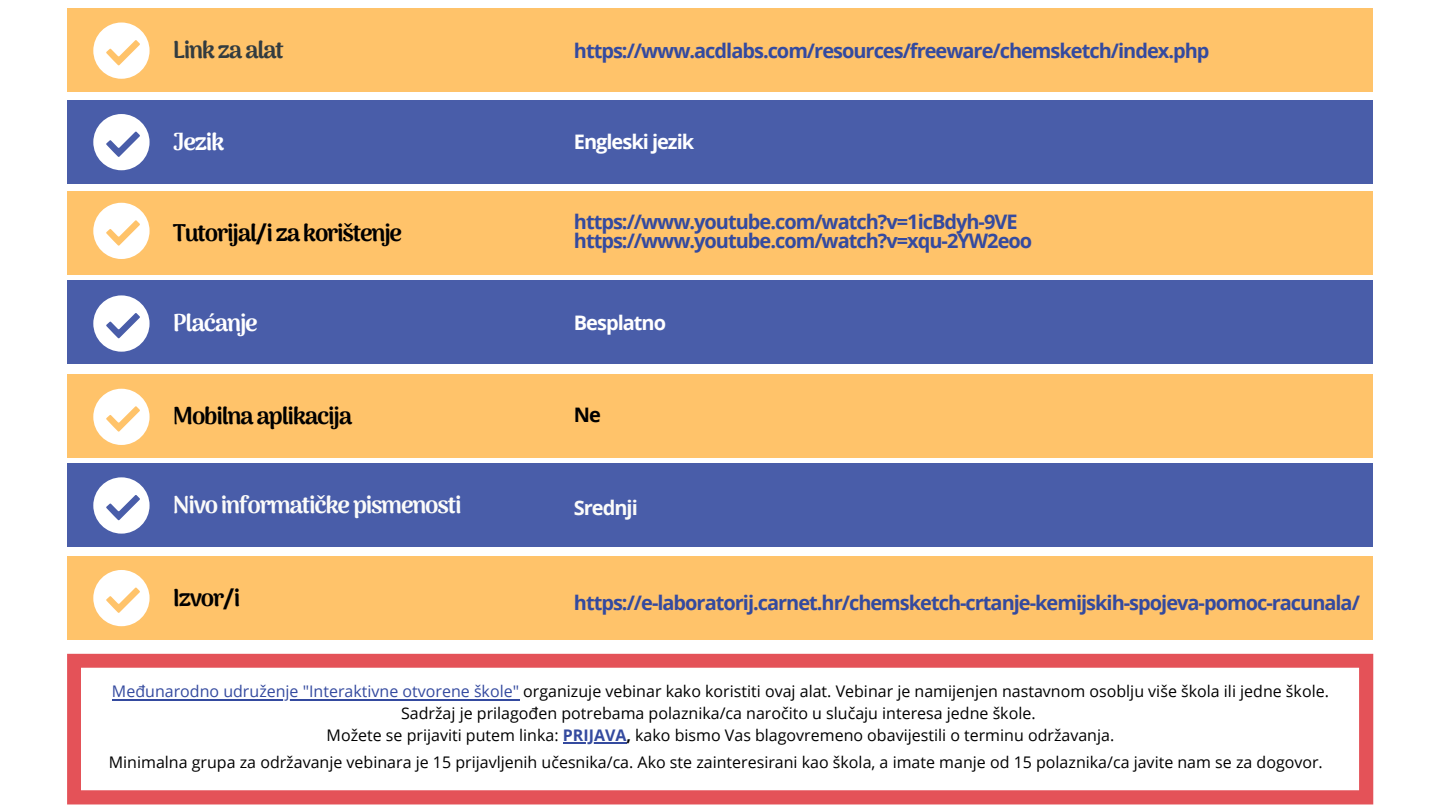
<style>
.page{position:relative;width:1440px;height:810px;background:#fff}
.page>*{position:absolute;margin:0;border:0;box-sizing:border-box;transform-origin:0 0}
.t1{font:900 24px "Arima Madurai";letter-spacing:-.05em;color:#000}
.t2{font:900 24px "Arima Madurai";letter-spacing:-.05em;color:#fbfbf9}
.t3{font:900 24px "Arima Madurai";letter-spacing:-.05em;color:#fff}
.t4{font:900 24px "Arima Madurai";letter-spacing:-.05em;color:#333c40}
.t5{font:700 20px/19.5px "Open Sans";letter-spacing:-.05em;color:#344a9f}
.t6{font:700 20px "Open Sans";letter-spacing:-.05em;color:#fff}
.t7{font:700 20px "Open Sans";letter-spacing:-.05em;color:#fbfbf9}
.t8{font:700 20px "Open Sans";color:#000}
.t9{font:16px/21.8px "Open Sans";color:#000;text-align:center}
.s1{color:#344a9f}
.s2{font-weight:700;color:#344a9f}
.s3{font-weight:700}
</style>
<div class="page">
<div style="left:67px;top:9px;width:1306px;height:83px;background:#ffc36a"></div>
<svg style="left:93px;top:23px;width:57px;height:56px"></svg>
<div style="left:67px;top:100px;width:1306px;height:84px;background:#495da9"></div>
<div style="left:67px;top:191px;width:1306px;height:83px;background:#ffc36a"></div>
<div style="left:67px;top:281px;width:1306px;height:83px;background:#495da9"></div>
<svg style="left:93px;top:114px;width:57px;height:56px"></svg>
<svg style="left:93px;top:203px;width:57px;height:56px"></svg>
<svg style="left:93px;top:295px;width:57px;height:57px"></svg>
<div style="left:67px;top:374px;width:1306px;height:83px;background:#ffc36a"></div>
<div style="left:67px;top:464px;width:1306px;height:83px;background:#495da9"></div>
<svg style="left:93px;top:389px;width:57px;height:56px"></svg>
<svg style="left:93px;top:477px;width:57px;height:57px"></svg>
<div style="left:67px;top:556px;width:1306px;height:84px;background:#ffc36a"></div>
<svg style="left:93px;top:570px;width:57px;height:56px"></svg>
<svg style="left:67px;top:654px;width:1306px;height:150px"></svg>
<hr style="left:112px;top:699px;width:407px;height:1px;background:#344a9f">
<hr style="left:563px;top:742px;width:63px;height:2px;background:#344a9f">
<h1 class="t4" style="left:173px;top:36px;width:113px">Link za alat</h1>
<p class="t5" style="left:574px;top:41px;width:637px">https://www.acdlabs.com/resources/freeware/chemsketch/index.php</p>
<h1 class="t3" style="left:173px;top:128px;width:53px">Jezik</h1>
<p class="t6" style="left:574px;top:127px;width:122px">Engleski jezik</p>
<h1 class="t1" style="left:173px;top:218px;width:231px">Tutorijal/i za korištenje</h1>
<p class="t5" style="left:574px;top:211px;width:460px">https://www.youtube.com/watch?v=1icBdyh-9VE https://www.youtube.com/watch?v=xqu-2YW2eoo</p>
<h1 class="t3" style="left:173px;top:309px;width:87px">Plaćanje</h1>
<p class="t6" style="left:574px;top:309px;width:94px">Besplatno</p>
<h1 class="t1" style="left:173px;top:401px;width:181px">Mobilna aplikacija</h1>
<p class="t8" style="left:574px;top:401px;width:29px">Ne</p>
<h1 class="t2" style="left:173px;top:491px;width:290px">Nivo informatičke pismenosti</h1>
<p class="t7" style="left:574px;top:493px;width:65px">Srednji</p>
<h1 class="t1" style="left:173px;top:584px;width:69px">Izvor/i</h1>
<p class="t5" style="left:574px;top:593px;width:788px">https://e-laboratorij.carnet.hr/chemsketch-crtanje-kemijskih-spojeva-pomoc-racunala/</p>
<p class="t9" style="left:112px;top:680px;width:1218px"><span class="s1">Međunarodno udruženje "Interaktivne otvorene škole"</span> organizuje vebinar kako koristiti ovaj alat. Vebinar je namijenjen nastavnom osoblju više škola ili jedne škole.<br>Sadržaj je prilagođen potrebama polaznika/ca naročito u slučaju interesa jedne škole.<br>Možete se prijaviti putem linka: <span class="s2">PRIJAVA</span><span class="s3">,</span> kako bismo Vas blagovremeno obavijestili o terminu održavanja.</p>
<p class="t9" style="left:109px;top:751px;width:1216px">Minimalna grupa za održavanje vebinara je 15 prijavljenih učesnika/ca. Ako ste zainteresirani kao škola, a imate manje od 15 polaznika/ca javite nam se za dogovor.</p>
</div>
